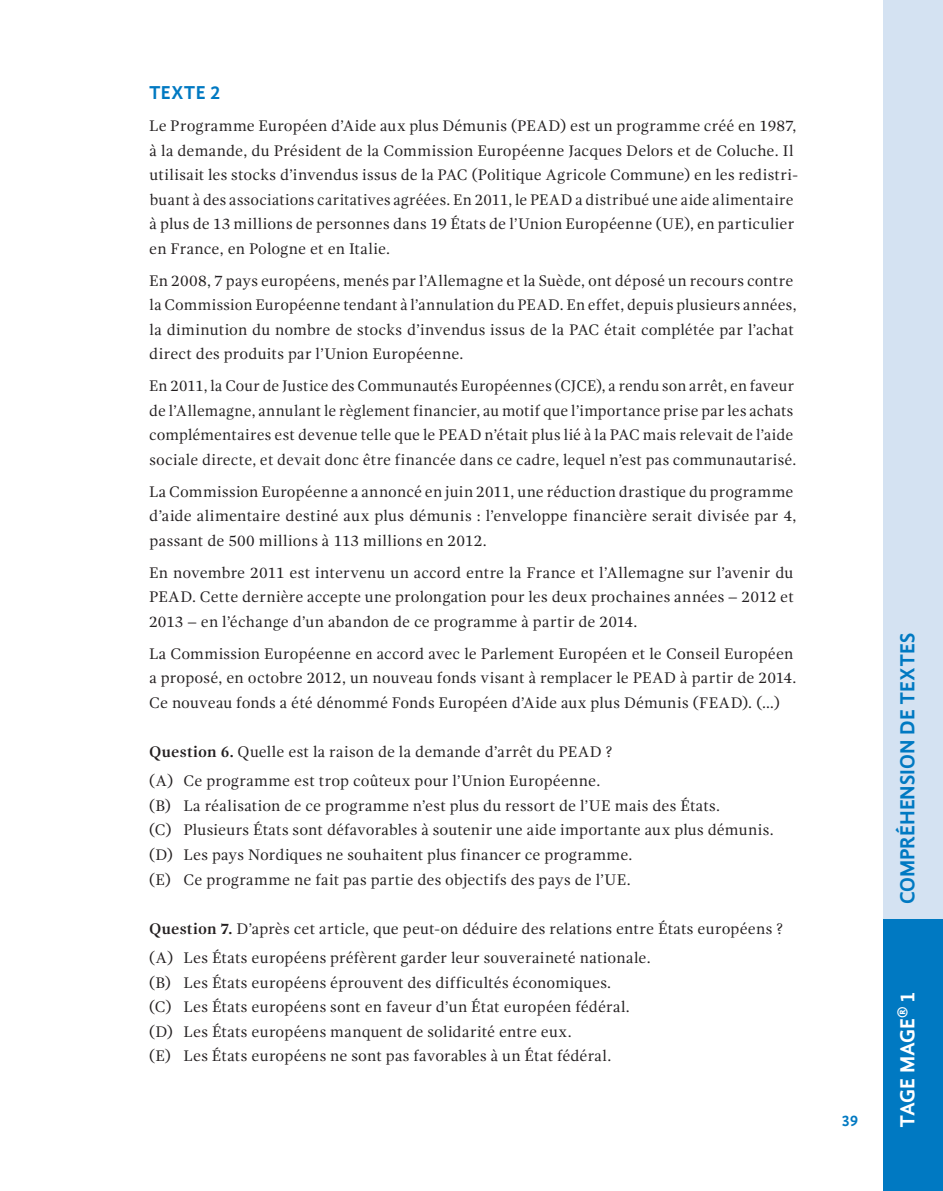
<style>
.page{position:relative;width:943px;height:1191px;background:#fff}
.page>*{position:absolute;margin:0;border:0;box-sizing:border-box;transform-origin:0 0}
.t1{font:700 21px "Gandhi Sans";color:#0079c2}
.t2{font:700 21px "Gandhi Sans";letter-spacing:-.02em;color:#fff}
.t3{font:700 19.25px "Gandhi Sans";letter-spacing:-.005em;color:#0079c2}
.t4{font:15.75px/24.5px "Gandhi Serif";letter-spacing:.01em;color:#231f20}
.t5{font:700 15.75px "Gandhi Sans";color:#0079c2}
.s1{font-weight:700}
</style>
<div class="page">
<div style="left:883px;top:0;width:60px;height:1191px;background:#d4e2f2"></div>
<div style="left:883px;top:919px;width:60px;height:272px;background:#0079c2"></div>
<p class="t3" style="left:149px;top:82px;width:73px">TEXTE 2</p>
<p class="t4" style="left:149px;top:114px;width:650px">Le Programme Européen d’Aide aux plus Démunis (PEAD) est un programme créé en 1987, à la demande, du Président de la Commission Européenne Jacques Delors et de Coluche. Il utilisait les stocks d’invendus issus de la PAC (Politique Agricole Commune) en les redistri&shy;buant à des associations caritatives agréées. En 2011, le PEAD a distribué une aide alimentaire à plus de 13 millions de personnes dans 19 États de l’Union Européenne (UE), en particulier en France, en Pologne et en Italie.</p>
<p class="t4" style="left:149px;top:268px;width:649px">En 2008, 7 pays européens, menés par l’Allemagne et la Suède, ont déposé un recours contre la Commission Européenne tendant à l’annulation du PEAD. En effet, depuis plusieurs années, la diminution du nombre de stocks d’invendus issus de la PAC était complétée par l’achat direct des produits par l’Union Européenne.</p>
<p class="t4" style="left:149px;top:374px;width:649px">En 2011, la Cour de Justice des Communautés Européennes (CJCE), a rendu son arrêt, en faveur de l’Allemagne, annulant le règlement financier, au motif que l’importance prise par les achats complémentaires est devenue telle que le PEAD n’était plus lié à la PAC mais relevait de l’aide sociale directe, et devait donc être financée dans ce cadre, lequel n’est pas communautarisé.</p>
<p class="t4" style="left:149px;top:479px;width:648px">La Commission Européenne a annoncé en juin 2011, une réduction drastique du programme d’aide alimentaire destiné aux plus démunis : l’enveloppe financière serait divisée par 4, passant de 500 millions à 113 millions en 2012.</p>
<p class="t4" style="left:149px;top:560px;width:646px;text-align:justify">En novembre 2011 est intervenu un accord entre la France et l’Allemagne sur l’avenir du PEAD. Cette dernière accepte une prolongation pour les deux prochaines années – 2012 et 2013 – en l’échange d’un abandon de ce programme à partir de 2014.</p>
<p class="t4" style="left:149px;top:641px;width:649px">La Commission Européenne en accord avec le Parlement Européen et le Conseil Européen a proposé, en octobre 2012, un nouveau fonds visant à remplacer le PEAD à partir de 2014.<br>Ce nouveau fonds a été dénommé Fonds Européen d’Aide aux plus Démunis (FEAD). (…)</p>
<p class="t4" style="left:149px;top:737px;width:465px;line-height:29.4px"><span class="s1">Question 6.</span> Quelle est la raison de la demande d’arrêt du PEAD ? (A) Ce programme est trop coûteux pour l’Union Européenne.</p>
<p class="t4" style="left:149px;top:793px;width:626px">(B) La réalisation de ce programme n’est plus du ressort de l’UE mais des États.<br>(C) Plusieurs États sont défavorables à soutenir une aide importante aux plus démunis. (D) Les pays Nordiques ne souhaitent plus financer ce programme.<br>(E) Ce programme ne fait pas partie des objectifs des pays de l’UE.</p>
<p class="t4" style="left:149px;top:914px;width:635px;line-height:29.4px"><span class="s1">Question 7.</span> D’après cet article, que peut-on déduire des relations entre États européens ? (A) Les États européens préfèrent garder leur souveraineté nationale.</p>
<p class="t4" style="left:149px;top:970px;width:482px">(B) Les États européens éprouvent des difficultés économiques. (C) Les États européens sont en faveur d’un État européen fédéral. (D) Les États européens manquent de solidarité entre eux.<br>(E) Les États européens ne sont pas favorables à un État fédéral.</p>
<p class="t5" style="left:841px;top:1112px;width:18px">39</p>
<h1 class="t1" style="left:895px;top:904px;width:273px;rotate:-90deg">COMPRÉHENSION DE TEXTES</h1>
<h1 class="t2" style="left:895px;top:1127px;width:137px;rotate:-90deg">TAGE MAGE<sup>®</sup> 1</h1>
</div>
